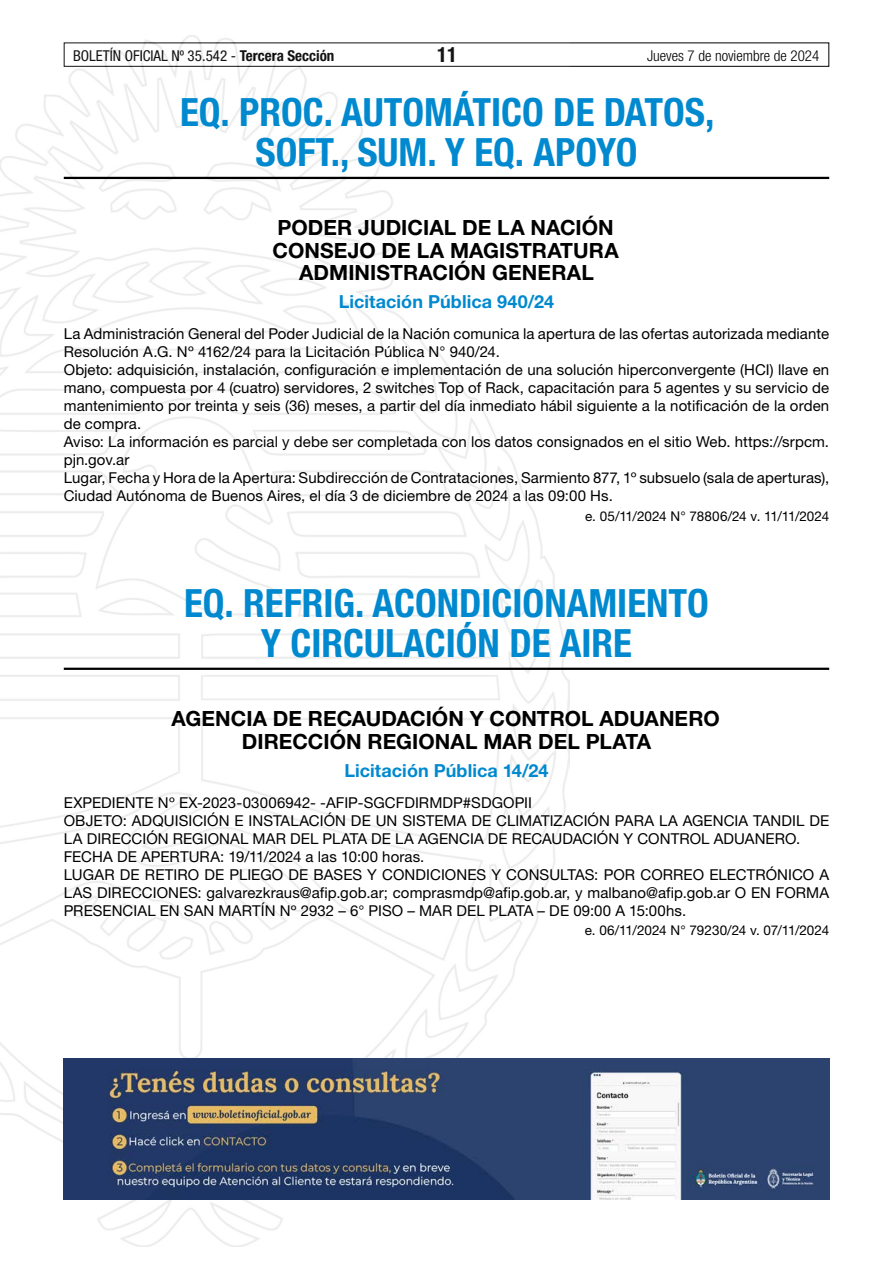
<style>
.page{position:relative;width:893px;height:1263px;background:#fff}
.page>*{position:absolute;margin:0;border:0;box-sizing:border-box;transform-origin:0 0}
.t1{font:700 condensed 39px/40.5px "Helvetica Neue LT Std";color:#0089cf;text-align:center}
.t2{font:700 21px/22.5px "Helvetica Neue LT Std";color:#000}
.t3{font:700 condensed 21px "Helvetica Neue LT Std";color:#000}
.t4{font:700 18px "Helvetica Neue LT Std";letter-spacing:.005em;color:#0089cf}
.t5{font:15px/18px "Helvetica Neue LT Std";letter-spacing:.005em;color:#000}
.t6{font:condensed 15px "Helvetica Neue LT Std";color:#000}
.t7{font:300 condensed 15px "Helvetica Neue LT Std";color:#000}
.t8{font:13.5px "Helvetica Neue LT Std";letter-spacing:-.005em;color:#000}
.s1{font-weight:700}
.s2{color:#fff}
</style>
<div class="page">
<div style="left:64px;top:43px;width:765px;height:24px;border:1px solid #000"></div>
<img style="left:0;top:35px;width:569px;height:1211px">
<hr style="left:64px;top:177px;width:765px;height:2px;background:#000">
<hr style="left:64px;top:668px;width:765px;height:2px;background:#000">
<img style="left:64px;top:1059px;width:765px;height:140px">
<p class="t6" style="left:73px;top:47px;width:263px">BOLETÍN OFICIAL Nº 35.542 - <span class="s1">Tercera Sección</span></p>
<h2 class="t3" style="left:437px;top:42px;width:22px">11</h2>
<p class="t7" style="left:647px;top:47px;width:174px">Jueves 7 de noviembre de 2024</p>
<h1 class="t1" style="left:180px;top:91px;width:536px">EQ. PROC. AUTOMÁTICO DE DATOS,<br>SOFT., SUM. Y EQ. APOYO</h1>
<h2 class="t2" style="left:278px;top:216px;width:352px">PODER JUDICIAL DE LA NACIÓN <span class="s2">-</span></h2>
<h2 class="t2" style="left:273px;top:239px;width:362px">CONSEJO DE LA MAGISTRATURA <span class="s2">-</span></h2>
<h2 class="t2" style="left:299px;top:261px;width:296px">ADMINISTRACIÓN GENERAL</h2>
<p class="t4" style="left:339px;top:291px;width:217px">Licitación Pública 940/24</p>
<p class="t5" style="left:64px;top:325px;width:767px">La Administración General del Poder Judicial de la Nación comunica la apertura de las ofertas autorizada mediante Resolución A.G. Nº 4162/24 para la Licitación Pública N° 940/24.<br>Objeto: adquisición, instalación, configuración e implementación de una solución hiperconvergente (HCI) llave en mano, compuesta por 4 (cuatro) servidores, 2 switches Top of Rack, capacitación para 5 agentes y su servicio de mantenimiento por treinta y seis (36) meses, a partir del día inmediato hábil siguiente a la notificación de la orden de compra.<br>Aviso: La información es parcial y debe ser completada con los datos consignados en el sitio Web. https://srpcm. pjn.gov.ar<br>Lugar, Fecha y Hora de la Apertura: Subdirección de Contrataciones, Sarmiento 877, 1º subsuelo (sala de aperturas), Ciudad Autónoma de Buenos Aires, el día 3 de diciembre de 2024 a las 09:00 Hs.</p>
<p class="t8" style="left:585px;top:508px;width:246px">e. 05/11/2024 N° 78806/24 v. 11/11/2024</p>
<h1 class="t1" style="left:184px;top:582px;width:526px">EQ. REFRIG. ACONDICIONAMIENTO<br>Y CIRCULACIÓN DE AIRE</h1>
<h2 class="t2" style="left:242px;top:707px;width:494px;text-indent:-70px">AGENCIA DE RECAUDACIÓN Y CONTROL ADUANERO <span class="s2">-<br></span>DIRECCIÓN REGIONAL MAR DEL PLATA</h2>
<p class="t4" style="left:344px;top:759px;width:206px">Licitación Pública 14/24</p>
<p class="t5" style="left:64px;top:793px;width:767px">EXPEDIENTE Nº EX-2023-03006942- -AFIP-SGCFDIRMDP#SDGOPII<br>OBJETO: ADQUISICIÓN E INSTALACIÓN DE UN SISTEMA DE CLIMATIZACIÓN PARA LA AGENCIA TANDIL DE LA DIRECCIÓN REGIONAL MAR DEL PLATA DE LA AGENCIA DE RECAUDACIÓN Y CONTROL ADUANERO.<br>FECHA DE APERTURA: 19/11/2024 a las 10:00 horas.<br>LUGAR DE RETIRO DE PLIEGO DE BASES Y CONDICIONES Y CONSULTAS: POR CORREO ELECTRÓNICO A LAS DIRECCIONES: galvarezkraus@afip.gob.ar; comprasmdp@afip.gob.ar, y malbano@afip.gob.ar O EN FORMA PRESENCIAL EN SAN MARTÍN Nº 2932 – 6° PISO – MAR DEL PLATA – DE 09:00 A 15:00hs.</p>
<p class="t8" style="left:585px;top:922px;width:246px">e. 06/11/2024 N° 79230/24 v. 07/11/2024</p>
</div>
